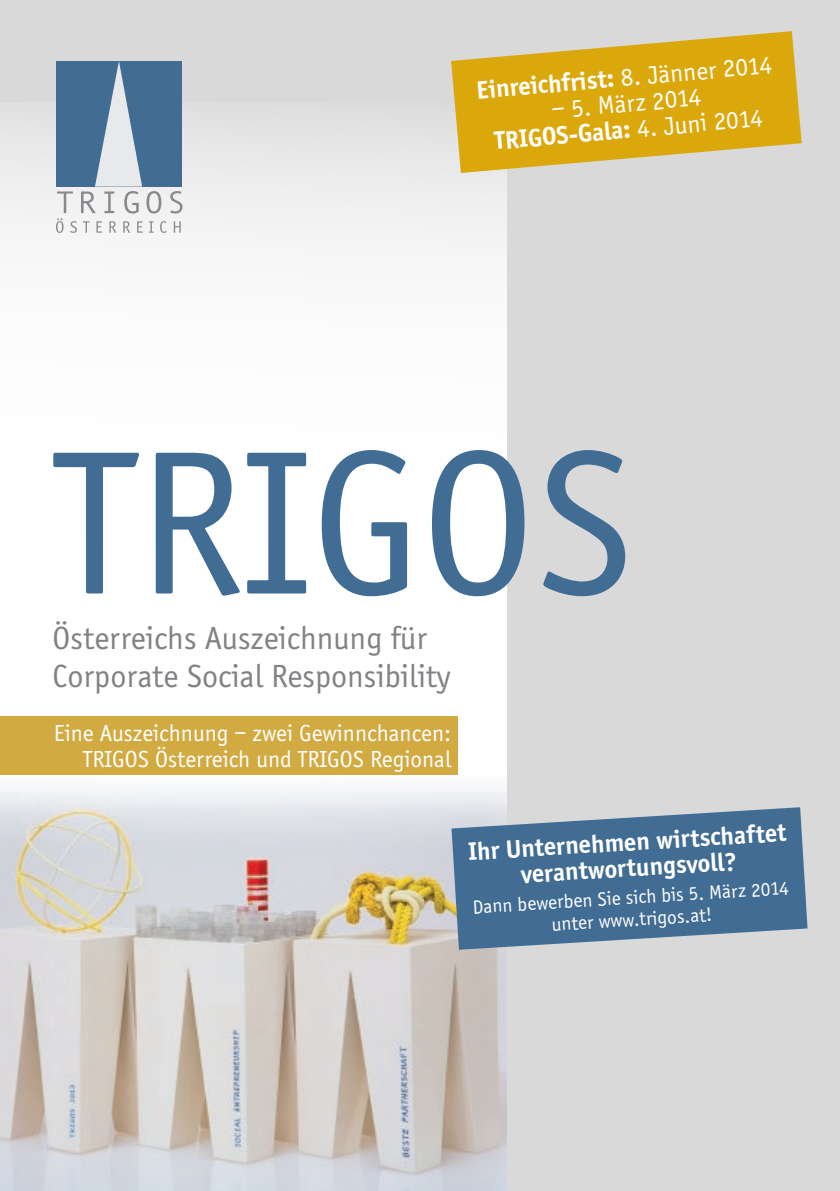
<style>
.page{position:relative;width:840px;height:1191px;background:#fff}
.page>*{position:absolute;margin:0;border:0;box-sizing:border-box;transform-origin:0 0}
.t1{font:211px "Officina Sans";color:#416c93}
.t2{font:33px/38.6px "Officina Sans";color:#808285}
.t3{font:700 26px/26px "Officina Sans";color:#fff;text-align:center}
.t4{font:26px/26px "Officina Sans";color:#fff;text-align:center}
.t5{font:24px/26px "Officina Sans";color:#fff;text-align:right}
.t6{font:20px/22px "Officina Sans";color:#fff;text-align:center}
.s1{font-weight:400}
.s2{font-weight:700}
</style>
<div class="page">
<div style="left:0;top:0;width:839px;height:1191px;background:#d9d9da"></div>
<div style="left:0;top:102px;width:506px;height:1089px;background:#fff"></div>
<svg style="left:451px;top:31px;width:350px;height:142px;fill:#dba80c"></svg>
<svg style="left:56px;top:61px;width:126px;height:172px"></svg>
<div style="left:0;top:716px;width:457px;height:59px;background:#d2aa42"></div>
<img style="left:0;top:789px;width:506px;height:402px">
<svg style="left:451px;top:807px;width:356px;height:142px;background:#597d9e"></svg>
<p class="t3" style="left:475px;top:77px;width:298px;rotate:-5deg">Einreichfrist: <span class="s1">8. Jänner 2014</span></p>
<p class="t4" style="left:491px;top:102px;width:270px;rotate:-5deg">– 5. März 2014<br><span class="s2">TRIGOS-Gala:</span> 4. Juni 2014</p>
<h1 class="t1" style="left:52px;top:406px;width:582px">TRIGOS</h1>
<p class="t2" style="left:52px;top:618px;width:399px">Österreichs Auszeichnung für<br>Corporate Social Responsibility</p>
<p class="t5" style="left:54px;top:720px;width:398px">Eine Auszeichnung – zwei Gewinnchancen:<br>TRIGOS Österreich und TRIGOS Regional</p>
<p class="t3" style="left:467px;top:837px;width:320px;rotate:-3deg">Ihr Unternehmen wirtschaftet verantwortungsvoll?</p>
<p class="t6" style="left:471px;top:897px;width:318px;rotate:-4deg">Dann bewerben Sie sich bis 5. März 2014 unter www.trigos.at!</p>
</div>
